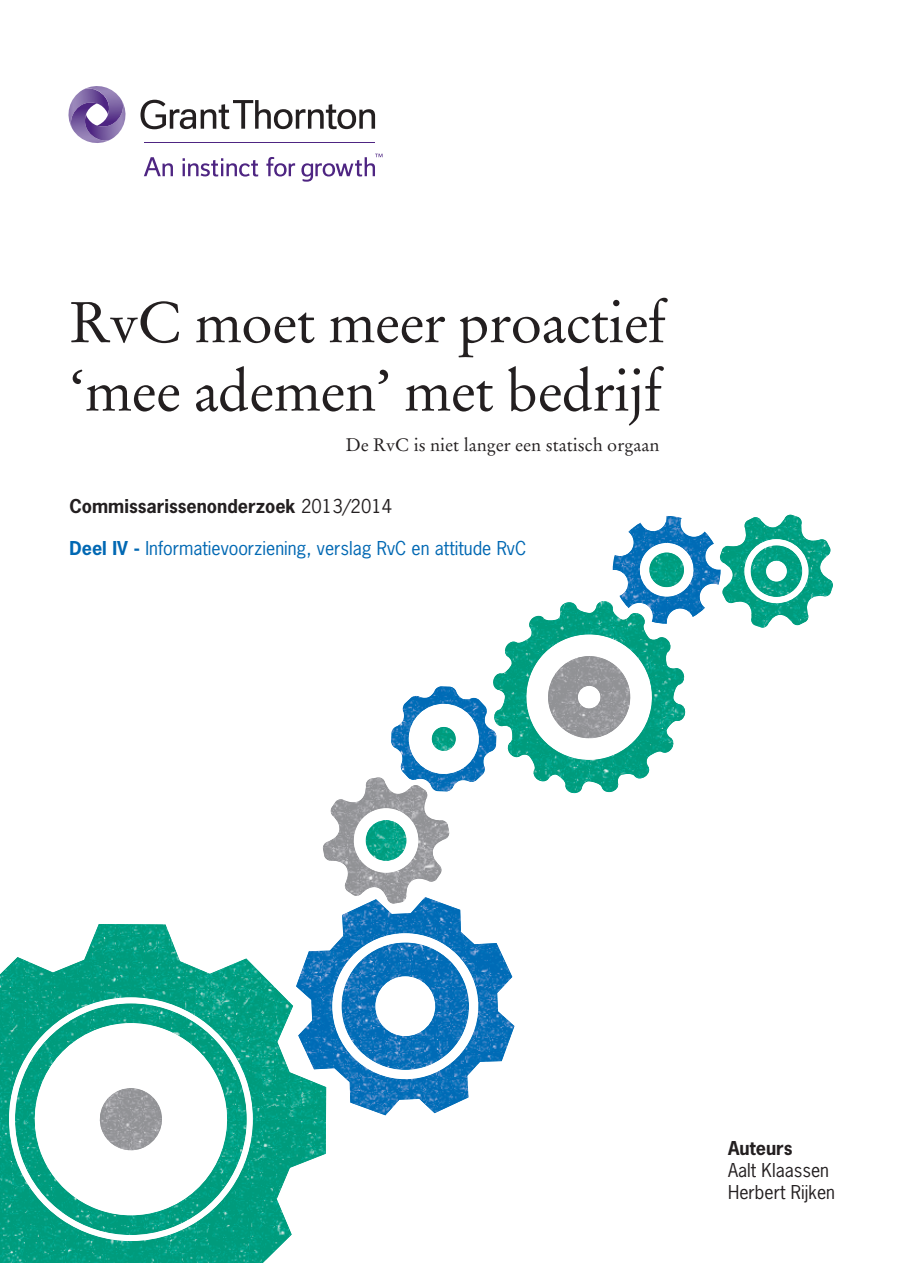
<style>
.page{position:relative;width:897px;height:1263px;background:#fff}
.page>*{position:absolute;margin:0;border:0;box-sizing:border-box;transform-origin:0 0}
.t1{font:57px/68.4px "Stempel Garamond";letter-spacing:-.015em;color:#231f20}
.t2{font:18px "News Gothic";color:#0168b3}
.t3{font:700 18px "News Gothic";color:#231f20}
.t4{font:18px "Stempel Garamond";color:#231f20}
.t5{font:18px/21.6px "News Gothic";color:#231f20}
.s1{font-weight:400}
.s2{font-weight:700}
</style>
<div class="page">
<img style="left:493px;top:601px;width:192px;height:192px">
<img style="left:544px;top:656px;width:89px;height:82px">
<img style="left:391px;top:686px;width:105px;height:105px">
<img style="left:408px;top:704px;width:71px;height:70px">
<img style="left:431px;top:727px;width:25px;height:24px">
<img style="left:323px;top:777px;width:126px;height:120px">
<img style="left:354px;top:808px;width:64px;height:65px">
<img style="left:326px;top:897px;width:188px;height:218px">
<img style="left:332px;top:933px;width:146px;height:146px">
<img style="left:0;top:924px;width:326px;height:339px">
<img style="left:9px;top:997px;width:244px;height:244px">
<img style="left:612px;top:516px;width:107px;height:108px">
<img style="left:647px;top:552px;width:38px;height:35px">
<img style="left:719px;top:515px;width:114px;height:113px">
<img style="left:744px;top:539px;width:64px;height:64px">
<img style="left:766px;top:561px;width:20px;height:20px;border-radius:50%">
<svg style="left:140px;top:100px;width:235px;height:29px"></svg>
<svg style="left:144px;top:157px;width:29px;height:19px"></svg>
<svg style="left:182px;top:158px;width:76px;height:19px"></svg>
<svg style="left:266px;top:157px;width:29px;height:19px"></svg>
<svg style="left:301px;top:154px;width:81px;height:28px"></svg>
<hr style="left:145px;top:143px;width:230px;height:1px;background:#4e2582">
<svg style="left:68px;top:86px;width:58px;height:57px"></svg>
<h1 class="t1" style="left:69px;top:293px;width:598px">RvC moet meer proactief ‘mee ademen’ met bedrijf</h1>
<p class="t4" style="left:346px;top:437px;width:315px">De RvC is niet langer een statisch orgaan</p>
<p class="t3" style="left:69px;top:499px;width:324px">Commissarissenonderzoek <span class="s1">2013/2014</span></p>
<p class="t2" style="left:69px;top:541px;width:458px"><span class="s2">Deel IV -</span> Informatievoorziening, verslag RvC en attitude RvC</p>
<p class="t3" style="left:728px;top:1141px;width:66px">Auteurs</p>
<p class="t5" style="left:728px;top:1161px;width:108px">Aalt Klaassen<br>Herbert Rijken</p>
</div>
